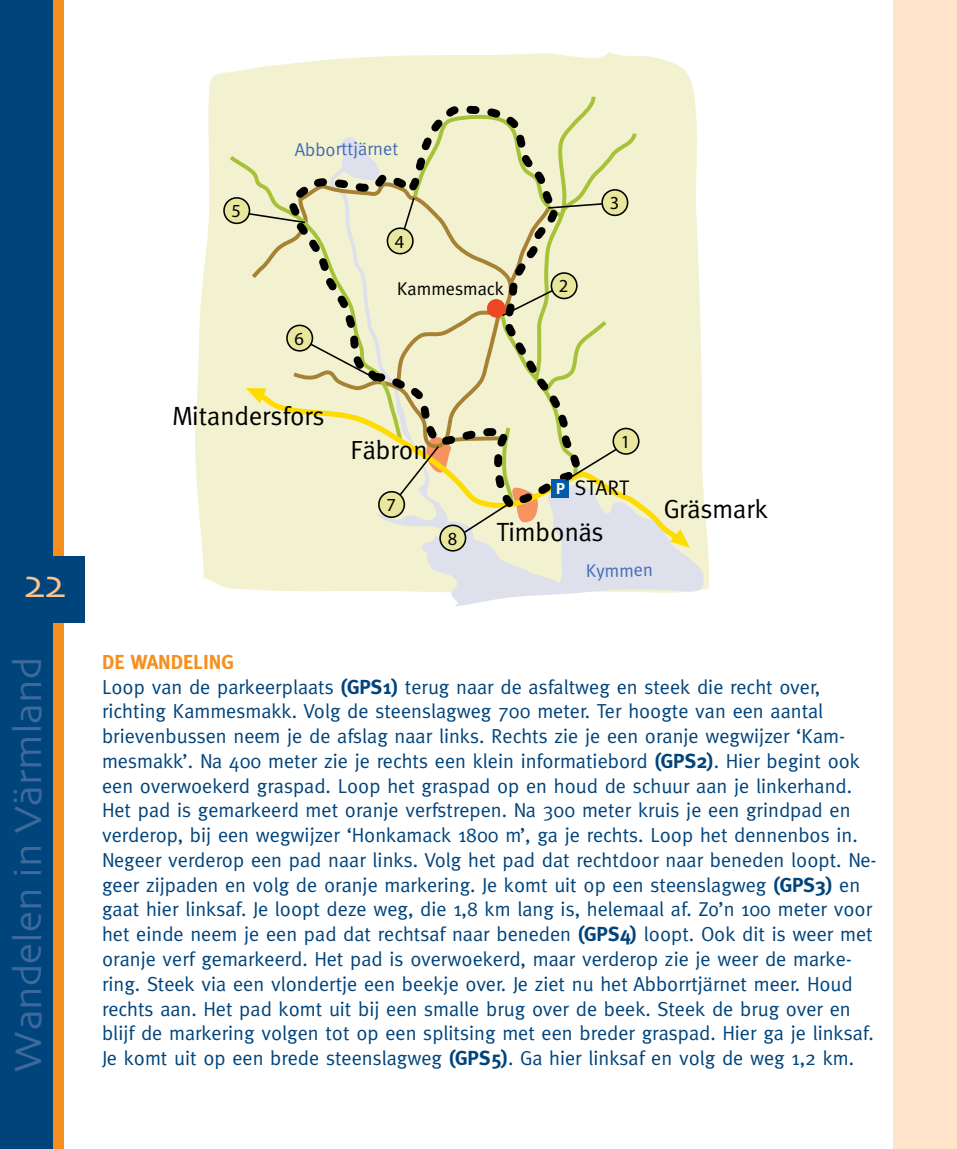
<style>
.page{position:relative;width:957px;height:1149px;background:#fff}
.page>*{position:absolute;margin:0;border:0;box-sizing:border-box;transform-origin:0 0}
.t1{font:40.5px "Skia";color:#3d699b}
.t2{font:40.5px "Skia";color:#fdc388}
.t3{font:26.32px "Meta";color:#000}
.t4{font:21.15px "Meta";letter-spacing:-.01em;color:#000}
.t5{font:20.25px/24.8px "Meta";color:#00447c}
.t6{font:700 20.25px "Meta";color:#f78f1e}
.t7{font:18.45px "Meta";letter-spacing:-.005em;color:#426db5}
.t8{font:18.45px "Meta";color:#000}
.t9{font:18.45px "Myriad";color:#010101}
.s1{font-weight:700;font-size:15.75px;color:#fff}
.s2{font-weight:700;color:#f78f1e}
.s3{font-weight:700}
</style>
<div class="page">
<div style="left:0;top:0;width:64px;height:1148px;background:#f78f1e"></div>
<div style="left:893px;top:0;width:64px;height:1148px;background:#ffe4ca"></div>
<div style="left:0;top:0;width:52px;height:1148px;background:#00447c"></div>
<div style="left:0;top:556px;width:84px;height:66px;background:#00447c"></div>
<svg style="left:195px;top:52px;width:514px;height:540px;fill:#f3f2d0"></svg>
<svg style="left:377px;top:404px;width:327px;height:202px"></svg>
<div style="left:225px;top:93px;width:414px;height:416px;background:#f3f2d0"></div>
<svg style="left:253px;top:387px;width:431px;height:159px;background:#efeed0"></svg>
<div style="left:378px;top:491px;width:27px;height:27px;border:2px solid #010101;border-radius:50%"></div>
<div style="left:440px;top:525px;width:25px;height:25px;background:#e9e69d;border-radius:50%"></div>
<div style="left:439px;top:524px;width:27px;height:27px;border:2px solid #010101;border-radius:50%"></div>
<svg style="left:398px;top:516px;width:141px;height:18px;background:#e4e1c8"></svg>
<svg style="left:277px;top:100px;width:318px;height:416px;background:#e4e1ba"></svg>
<div style="left:551px;top:479px;width:18px;height:18px;background:#045ca8"></div>
<svg style="left:670px;top:529px;width:20px;height:18px"></svg>
<div style="left:613px;top:428px;width:26px;height:26px;background:#e9e69d;border-radius:50%"></div>
<div style="left:612px;top:427px;width:27px;height:27px;border:2px solid #010101;border-radius:50%"></div>
<svg style="left:564px;top:447px;width:54px;height:35px;background:#d0ce9f"></svg>
<div style="left:602px;top:190px;width:25px;height:25px;background:#e9e69d;border-radius:50%"></div>
<div style="left:601px;top:189px;width:27px;height:27px;border:2px solid #010101;border-radius:50%"></div>
<div style="left:224px;top:198px;width:25px;height:25px;background:#e9e69d;border-radius:50%"></div>
<div style="left:223px;top:197px;width:27px;height:27px;border:2px solid #010101;border-radius:50%"></div>
<svg style="left:246px;top:130px;width:357px;height:286px;background:#e3e1bb"></svg>
<h1 class="t2" style="left:24px;top:559px;width:43px">22</h1>
<p class="t9" style="left:232px;top:202px;width:11px">5</p>
<p class="t7" style="left:295px;top:138px;width:105px">Abborttjärnet</p>
<p class="t9" style="left:395px;top:232px;width:11px">4</p>
<p class="t9" style="left:294px;top:329px;width:11px">6</p>
<p class="t8" style="left:397px;top:278px;width:108px">Kammesmack</p>
<p class="t9" style="left:559px;top:277px;width:11px">2</p>
<p class="t9" style="left:610px;top:194px;width:11px">3</p>
<p class="t3" style="left:172px;top:400px;width:154px">Mitandersfors</p>
<p class="t3" style="left:350px;top:434px;width:79px">Fäbron</p>
<p class="t9" style="left:386px;top:495px;width:11px">7</p>
<p class="t9" style="left:448px;top:529px;width:11px">8</p>
<p class="t9" style="left:621px;top:432px;width:11px">1</p>
<p class="t4" style="left:556px;top:475px;width:75px"><span class="s1">P</span> START</p>
<p class="t3" style="left:496px;top:516px;width:109px">Timbonäs</p>
<p class="t7" style="left:586px;top:560px;width:68px;rotate:-1deg">Kymmen</p>
<p class="t3" style="left:664px;top:493px;width:106px">Gräsmark</p>
<p class="t5" style="left:102px;top:649px;width:776px;text-indent:101px"><span class="s2">ING<br></span>Loop van de parkeerplaats <span class="s3">(GPS1)</span> terug naar de asfaltweg en steek die recht over, richting Kammesmakk. Volg de steenslagweg 700 meter. Ter hoogte van een aantal brievenbussen neem je de afslag naar links. Rechts zie je een oranje wegwijzer ‘Kam&shy;mesmakk’. Na 400 meter zie je rechts een klein informatiebord <span class="s3">(GPS2)</span>. Hier begint ook een overwoekerd graspad. Loop het graspad op en houd de schuur aan je linkerhand.<br>Het pad is gemarkeerd met oranje verfstrepen. Na 300 meter kruis je een grindpad en verderop, bij een wegwijzer ‘Honkamack 1800 m’, ga je rechts. Loop het dennenbos in.<br>Negeer verderop een pad naar links. Volg het pad dat rechtdoor naar beneden loopt. Ne&shy;geer zijpaden en volg de oranje markering. Je komt uit op een steenslagweg <span class="s3">(GPS3)</span> en gaat hier linksaf. Je loopt deze weg, die 1,8 km lang is, helemaal af. Zo’n 100 meter voor het einde neem je een pad dat rechtsaf naar beneden <span class="s3">(GPS4)</span> loopt. Ook dit is weer met oranje verf gemarkeerd. Het pad is overwoekerd, maar verderop zie je weer de marke&shy;ring. Steek via een vlondertje een beekje over. Je ziet nu het Abborrtjärnet meer. Houd rechts aan. Het pad komt uit bij een smalle brug over de beek. Steek de brug over en blijf de markering volgen tot op een splitsing met een breder graspad. Hier ga je linksaf.<br>Je komt uit op een brede steenslagweg <span class="s3">(GPS5)</span>. Ga hier linksaf en volg de weg 1,2 km.</p>
<h1 class="t1" style="left:4px;top:1072px;width:417px;rotate:-90deg">Wandelen in Värmland</h1>
<p class="t6" style="left:102px;top:650px;width:42px">DE WANDEL</p>
</div>
